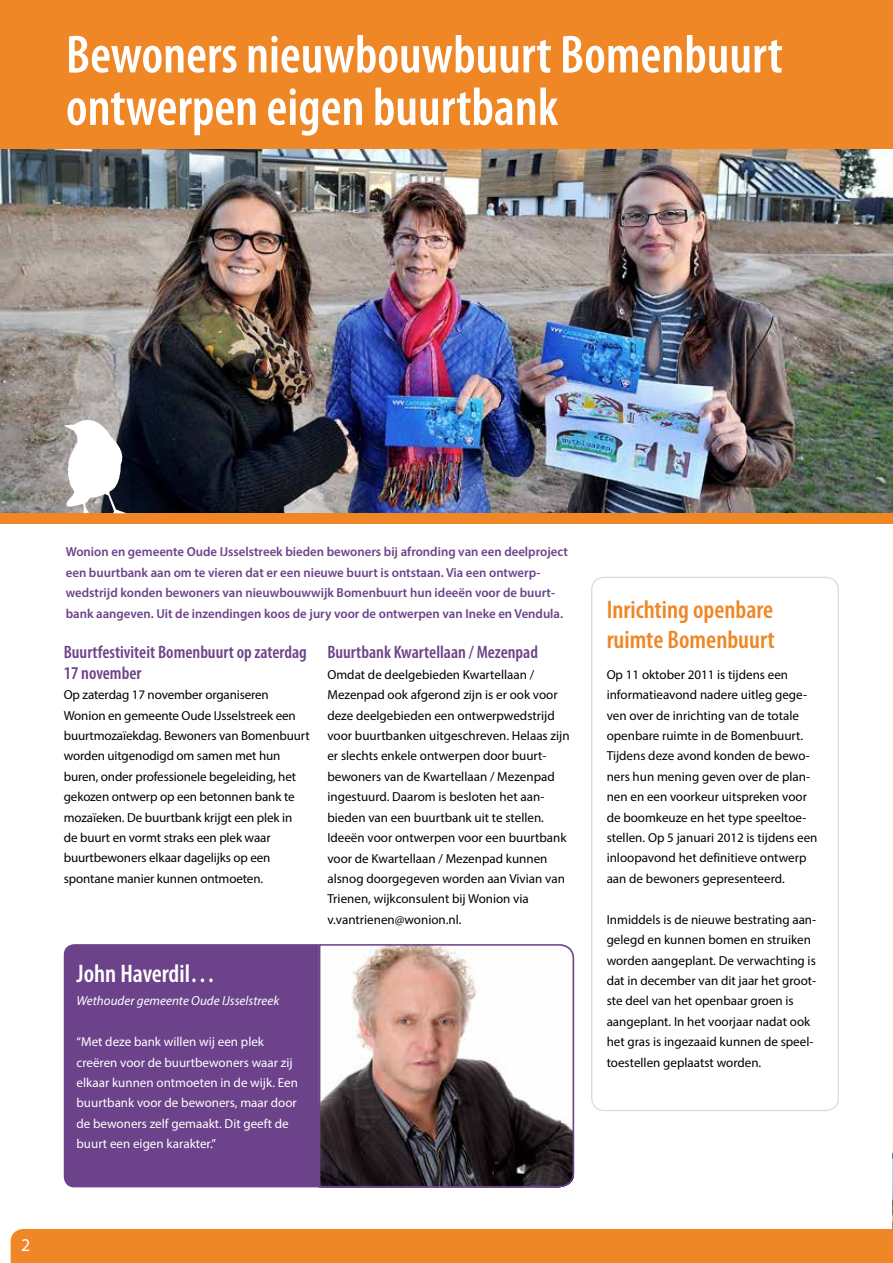
<style>
.page{position:relative;width:893px;height:1263px;background:#fff}
.page>*{position:absolute;margin:0;border:0;box-sizing:border-box;transform-origin:0 0}
.t1{font:600 condensed 54px/52.5px "Myriad Pro";color:#fff}
.t2{font:600 condensed 25.5px/30px "Myriad Pro";color:#ef8726}
.t3{font:600 condensed 25.5px "Myriad Pro";color:#fff}
.t4{font:600 condensed 18px/20.4px "Myriad Pro";color:#6c428a}
.t5{font:18px "Myriad Pro";color:#fff}
.t6{font:13.05px/20.4px "Myriad Pro";color:#000}
.t7{font:600 13.05px/20.4px "Myriad Pro";color:#6c428a}
.t8{font:13.05px/20.4px "Myriad Pro";color:#fff}
.t9{font:italic 13.05px "Myriad Pro";color:#fff}
</style>
<div class="page">
<img style="left:892px;top:1103px;width:1px;height:160px">
<img style="left:0;top:148px;width:893px;height:365px">
<hr style="left:892px;top:515px;width:1px;height:379px;background:#dadad9">
<div style="left:591px;top:577px;width:248px;height:534px;border:1px solid #dadad9;border-radius:13px"></div>
<div style="left:0;top:0;width:893px;height:148px;background:#ef8726"></div>
<div style="left:11px;top:1229px;width:882px;height:34px;background:#ef8726"></div>
<div style="left:0;top:513px;width:893px;height:11px;background:#ef8726"></div>
<div style="left:64px;top:944px;width:254px;height:243px;background:#6c428a"></div>
<svg style="left:62px;top:408px;width:65px;height:105px"></svg>
<img style="left:318px;top:944px;width:257px;height:244px">
<h1 class="t1" style="left:66px;top:29px;width:718px">Bewoners nieuwbouwbuurt Bomenbuurt ontwerpen eigen buurtbank</h1>
<p class="t7" style="left:66px;top:541px;width:504px">Wonion en gemeente Oude IJsselstreek bieden bewoners bij afronding van een deelproject een buurtbank aan om te vieren dat er een nieuwe buurt is ontstaan. Via een ontwerp&shy;wedstrijd konden bewoners van nieuwbouwwijk Bomenbuurt hun ideeën voor de buurt&shy;bank aangeven. Uit de inzendingen koos de jury voor de ontwerpen van Ineke en Vendula.</p>
<h3 class="t4" style="left:64px;top:642px;width:245px">Buurtfestiviteit Bomenbuurt op zaterdag<br>17 november</h3>
<p class="t6" style="left:64px;top:684px;width:247px">Op zaterdag 17 november organiseren Wonion en gemeente Oude IJsselstreek een buurtmozaïekdag. Bewoners van Bomenbuurt worden uitgenodigd om samen met hun buren, onder professionele begeleiding, het gekozen ontwerp op een betonnen bank te mozaïeken. De buurtbank krijgt een plek in<br>de buurt en vormt straks een plek waar buurtbewoners elkaar dagelijks op een spontane manier kunnen ontmoeten.</p>
<h2 class="t3" style="left:77px;top:959px;width:140px">John Haverdil…</h2>
<p class="t9" style="left:77px;top:993px;width:204px">Wethouder gemeente Oude IJsselstreek</p>
<p class="t8" style="left:77px;top:1031px;width:223px">“Met deze bank willen wij een plek creëren voor de buurtbewoners waar zij elkaar kunnen ontmoeten in de wijk. Een buurtbank voor de bewoners, maar door de bewoners zelf gemaakt. Dit geeft de buurt een eigen karakter.”</p>
<h3 class="t4" style="left:327px;top:642px;width:212px">Buurtbank Kwartellaan / Mezenpad</h3>
<p class="t6" style="left:327px;top:664px;width:244px">Omdat de deelgebieden Kwartellaan / Mezenpad ook afgerond zijn is er ook voor deze deelgebieden een ontwerpwedstrijd voor buurtbanken uitgeschreven. Helaas zijn er slechts enkele ontwerpen door buurt&shy;bewoners van de Kwartellaan / Mezenpad ingestuurd. Daarom is besloten het aan&shy;bieden van een buurtbank uit te stellen.<br>Ideeën voor ontwerpen voor een buurtbank voor de Kwartellaan / Mezenpad kunnen alsnog doorgegeven worden aan Vivian van Trienen, wijkconsulent bij Wonion via v.vantrienen@wonion.nl.</p>
<h3 class="t5" style="left:21px;top:1234px;width:11px">2</h3>
<h2 class="t2" style="left:607px;top:594px;width:170px">Inrichting openbare ruimte Bomenbuurt</h2>
<p class="t6" style="left:607px;top:664px;width:212px">Op 11 oktober 2011 is tijdens een informatieavond nadere uitleg gege&shy;ven over de inrichting van de totale openbare ruimte in de Bomenbuurt.<br>Tijdens deze avond konden de bewo&shy;ners hun mening geven over de plan&shy;nen en een voorkeur uitspreken voor de boomkeuze en het type speeltoe&shy;stellen. Op 5 januari 2012 is tijdens een inloopavond het definitieve ontwerp aan de bewoners gepresenteerd.</p>
<p class="t6" style="left:607px;top:909px;width:211px">Inmiddels is de nieuwe bestrating aan&shy;gelegd en kunnen bomen en struiken worden aangeplant. De verwachting is dat in december van dit jaar het groot&shy;ste deel van het openbaar groen is aangeplant. In het voorjaar nadat ook het gras is ingezaaid kunnen de speel&shy;toestellen geplaatst worden.</p>
</div>
